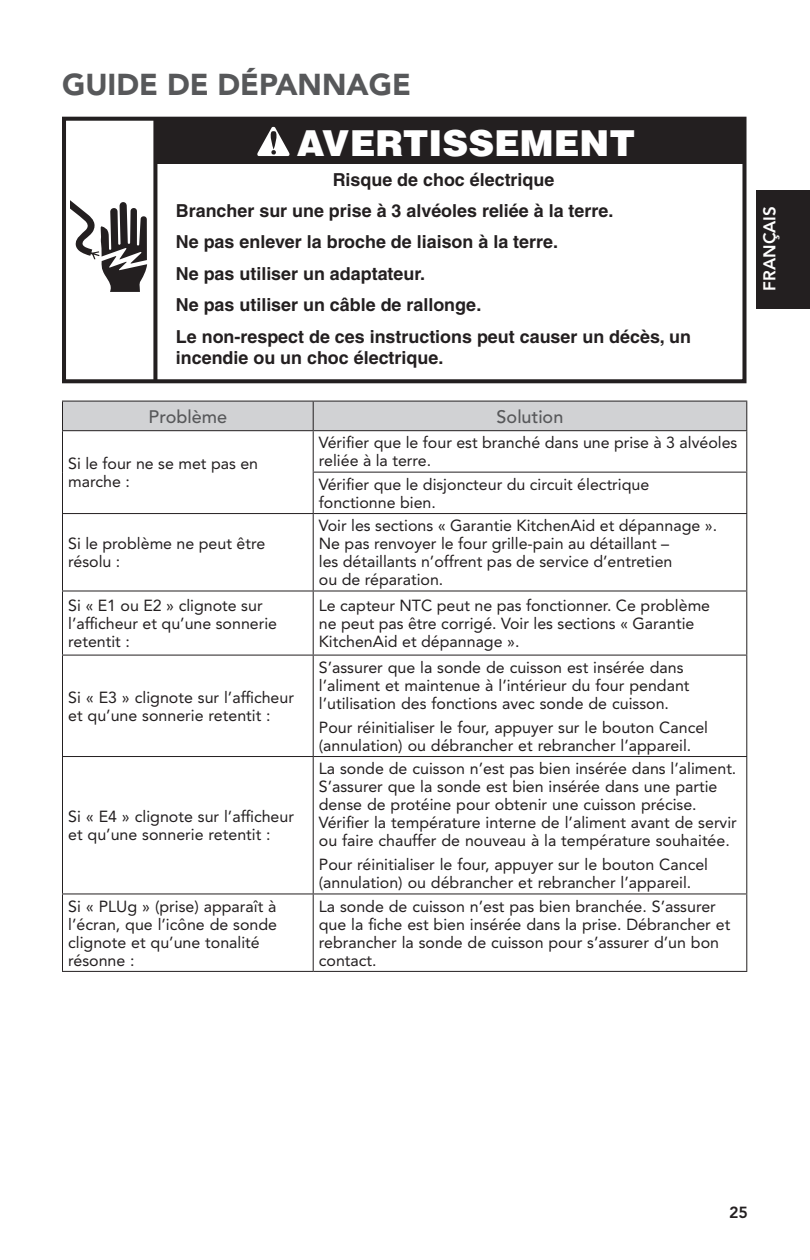
<style>
.page{position:relative;width:810px;height:1260px;background:#fff}
.page>*{position:absolute;margin:0;border:0;box-sizing:border-box;transform-origin:0 0}
.t1{font:900 35.8px "Helvetica";color:#fff}
.Section_Header___h2{font:900 30px "Avenir LT Std";color:#57585a}
.Table_Header___h2{font:500 18px "Avenir LT Std";color:#57585a}
.t2{font:700 17.8px/31.4px "Helvetica";color:#231f20}
.t3{font:800 17px "Avenir LT Std";color:#fff}
.Step_Text___p{font:16px/18px "Avenir LT Std";color:#231f20}
.Table_Content_Text{font:16px/18px "Avenir LT Std";color:#231f20}
.t4{font:800 16px "Avenir LT Std";color:#231f20}
</style>
<div class="page">
<div style="left:756px;top:190px;width:54px;height:119px;background:#231f20"></div>
<div style="left:62px;top:117px;width:685px;height:266px;border:4px solid #231f20"></div>
<div style="left:156px;top:119px;width:587px;height:45px;background:#231f20"></div>
<svg style="left:153px;top:119px;width:4px;height:262px"></svg>
<svg style="left:70px;top:200px;width:77px;height:92px"></svg>
<svg style="left:257px;top:127px;width:33px;height:29px"></svg>
<hr style="left:746px;top:431px;width:1px;height:41px;background:#231f20">
<hr style="left:313px;top:472px;width:434px;height:1px;background:#231f20">
<hr style="left:746px;top:473px;width:1px;height:40px;background:#231f20">
<hr style="left:62px;top:513px;width:251px;height:1px;background:#231f20">
<hr style="left:62px;top:514px;width:1px;height:76px;background:#231f20">
<hr style="left:313px;top:513px;width:434px;height:1px;background:#231f20">
<hr style="left:313px;top:514px;width:1px;height:76px;background:#231f20">
<hr style="left:746px;top:514px;width:1px;height:76px;background:#231f20">
<hr style="left:62px;top:590px;width:251px;height:1px;background:#231f20">
<hr style="left:62px;top:591px;width:1px;height:64px;background:#231f20">
<hr style="left:313px;top:590px;width:434px;height:1px;background:#231f20">
<hr style="left:313px;top:591px;width:1px;height:64px;background:#231f20">
<hr style="left:746px;top:591px;width:1px;height:64px;background:#231f20">
<hr style="left:62px;top:655px;width:251px;height:1px;background:#231f20">
<hr style="left:62px;top:656px;width:1px;height:100px;background:#231f20">
<hr style="left:313px;top:655px;width:434px;height:1px;background:#231f20">
<hr style="left:313px;top:656px;width:1px;height:100px;background:#231f20">
<hr style="left:746px;top:656px;width:1px;height:100px;background:#231f20">
<hr style="left:62px;top:756px;width:251px;height:1px;background:#231f20">
<hr style="left:62px;top:757px;width:1px;height:136px;background:#231f20">
<hr style="left:313px;top:756px;width:434px;height:1px;background:#231f20">
<hr style="left:313px;top:757px;width:1px;height:136px;background:#231f20">
<hr style="left:746px;top:757px;width:1px;height:136px;background:#231f20">
<hr style="left:62px;top:893px;width:251px;height:1px;background:#231f20">
<hr style="left:62px;top:894px;width:1px;height:77px;background:#231f20">
<hr style="left:313px;top:893px;width:434px;height:1px;background:#231f20">
<hr style="left:313px;top:894px;width:1px;height:77px;background:#231f20">
<hr style="left:746px;top:894px;width:1px;height:77px;background:#231f20">
<hr style="left:62px;top:971px;width:251px;height:1px;background:#231f20">
<hr style="left:313px;top:971px;width:434px;height:1px;background:#231f20">
<div style="left:62px;top:401px;width:685px;height:29px;background:#d1d2d4"></div>
<hr style="left:62px;top:430px;width:251px;height:1px;background:#231f20">
<hr style="left:313px;top:430px;width:434px;height:1px;background:#231f20">
<hr style="left:62px;top:431px;width:1px;height:41px;background:#231f20">
<hr style="left:313px;top:431px;width:1px;height:41px;background:#231f20">
<hr style="left:62px;top:472px;width:1px;height:41px;background:#231f20">
<hr style="left:313px;top:473px;width:1px;height:40px;background:#231f20">
<h2 class="Section_Header___h2" style="left:62px;top:66px;width:350px">GUIDE DE DÉPANNAGE</h2>
<p class="t1" style="left:297px;top:120px;width:340px">AVERTISSEMENT</p>
<p class="t2" style="left:176px;top:163px;width:517px;text-indent:157px">Risque de choc électrique<br>Brancher sur une prise à 3 alvéoles reliée à la terre.<br>Ne pas enlever la broche de liaison à la terre.<br>Ne pas utiliser un adaptateur.<br>Ne pas utiliser un câble de rallonge.<br>Le non-respect de ces instructions peut causer un décès, un</p>
<p class="t2" style="left:176px;top:342px;width:269px">incendie ou un choc électrique.</p>
<h2 class="Table_Header___h2" style="left:149px;top:406px;width:80px">Problème</h2>
<h2 class="Table_Header___h2" style="left:497px;top:406px;width:68px">Solution</h2>
<p class="Table_Content_Text" style="left:68px;top:455px;width:192px">Si le four ne se met pas en marche :</p>
<p class="Table_Content_Text" style="left:319px;top:434px;width:420px">Vérifier que le four est branché dans une prise à 3 alvéoles reliée à la terre.</p>
<p class="Table_Content_Text" style="left:319px;top:475px;width:332px">Vérifier que le disjoncteur du circuit électrique fonctionne bien.</p>
<p class="Table_Content_Text" style="left:68px;top:535px;width:199px">Si le problème ne peut être résolu :</p>
<p class="Table_Content_Text" style="left:319px;top:517px;width:400px">Voir les sections « Garantie KitchenAid et dépannage ».<br>Ne pas renvoyer le four grille-pain au détaillant –<br>les détaillants n’offrent pas de service d’entretien<br>ou de réparation.</p>
<p class="Table_Content_Text" style="left:68px;top:597px;width:211px">Si « E1 ou E2 » clignote sur l’afficheur et qu’une sonnerie retentit :</p>
<p class="Table_Content_Text" style="left:319px;top:597px;width:393px">Le capteur NTC peut ne pas fonctionner. Ce problème ne peut pas être corrigé. Voir les sections « Garantie<br>KitchenAid et dépannage ».</p>
<p class="Step_Text___p" style="left:68px;top:688px;width:227px">Si « E3 » clignote sur l’afficheur et qu’une sonnerie retentit :</p>
<p class="Step_Text___p" style="left:319px;top:658px;width:372px">S’assurer que la sonde de cuisson est insérée dans l’aliment et maintenue à l’intérieur du four pendant l’utilisation des fonctions avec sonde de cuisson.</p>
<p class="Step_Text___p" style="left:319px;top:718px;width:391px">Pour réinitialiser le four, appuyer sur le bouton Cancel (annulation) ou débrancher et rebrancher l’appareil.</p>
<p class="Step_Text___p" style="left:68px;top:808px;width:227px">Si « E4 » clignote sur l’afficheur et qu’une sonnerie retentit :</p>
<p class="Step_Text___p" style="left:319px;top:760px;width:419px">La sonde de cuisson n’est pas bien insérée dans l’aliment.<br>S’assurer que la sonde est bien insérée dans une partie dense de protéine pour obtenir une cuisson précise.<br>Vérifier la température interne de l’aliment avant de servir ou faire chauffer de nouveau à la température souhaitée.</p>
<p class="Step_Text___p" style="left:319px;top:856px;width:391px">Pour réinitialiser le four, appuyer sur le bouton Cancel (annulation) ou débrancher et rebrancher l’appareil.</p>
<p class="Step_Text___p" style="left:68px;top:897px;width:211px">Si « PLUg » (prise) apparaît à l’écran, que l’icône de sonde clignote et qu’une tonalité résonne :</p>
<p class="Step_Text___p" style="left:319px;top:897px;width:413px">La sonde de cuisson n’est pas bien branchée. S’assurer que la fiche est bien insérée dans la prise. Débrancher et rebrancher la sonde de cuisson pour s’assurer d’un bon contact.</p>
<p class="t3" style="left:760px;top:291px;width:86px;rotate:-90deg">FRANÇAIS</p>
<p class="t4" style="left:729px;top:1203px;width:20px">25</p>
</div>
